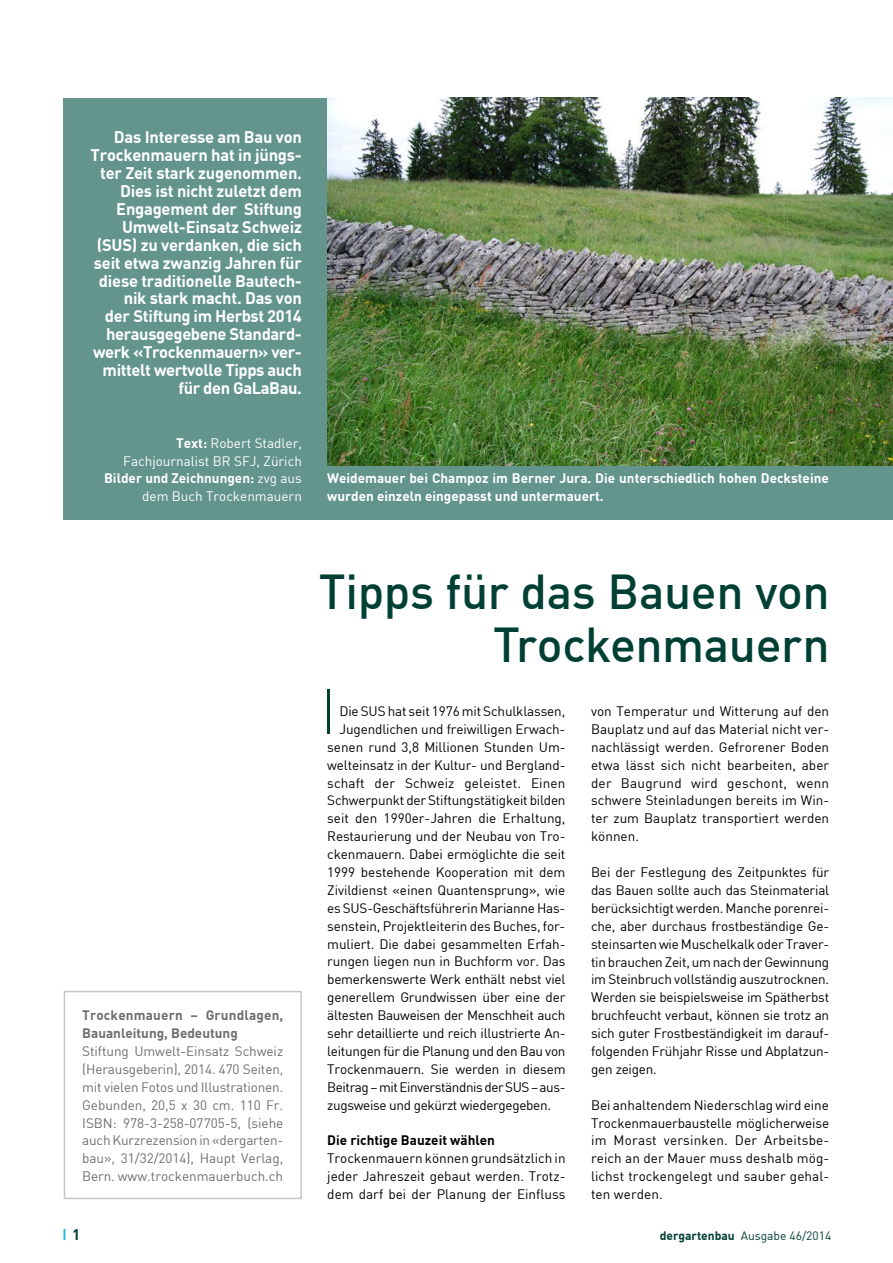
<style>
.page{position:relative;width:893px;height:1263px;background:#fff}
.page>*{position:absolute;margin:0;border:0;box-sizing:border-box;transform-origin:0 0}
.t1{font:500 48px/53.7px "DIN Offc Pro";letter-spacing:-.01em;color:#004034;text-align:right}
.t2{font:700 16.5px/17.9px "DIN Offc Pro";letter-spacing:-.015em;color:#fff;text-align:right}
.t3{font:700 15px "DIN Offc Pro";color:#004034}
.t4{font:13.5px/17.9px "DIN Offc Pro";letter-spacing:-.01em;color:#000;text-align:justify}
.t5{font:13.5px/17.9px "DIN Offc Pro";letter-spacing:-.005em;color:#6e6e6e;text-align:justify}
.t6{font:700 13.5px/17.9px "DIN Offc Pro";color:#fff}
.t7{font:13.5px/17.9px "DIN Offc Pro";color:#fff;text-align:right}
.t8{font:700 13.5px/17.9px "DIN Offc Pro";letter-spacing:.015em;color:#6e6e6e}
.t9{font:13.5px "DIN Offc Pro";letter-spacing:-.03em;color:#000}
.t10{font:13.5px "DIN Offc Pro";letter-spacing:.01em;color:#000}
.t11{font:700 13.5px "DIN Offc Pro";color:#000}
.t12{font:12px "DIN Offc Pro";color:#004034}
.s1{font-weight:700}
</style>
<div class="page">
<div style="left:64px;top:98px;width:829px;height:421px;background:#63958d"></div>
<svg style="left:63px;top:1229px;width:2px;height:11px"></svg>
<div style="left:64px;top:991px;width:238px;height:208px;border:2px solid #c5c6c6"></div>
<hr style="left:327px;top:689px;width:3px;height:45px;background:#004034">
<img style="left:327px;top:98px;width:566px;height:367px">
<p class="t2" style="left:91px;top:126px;width:213px">Das Interesse am Bau von<br>Trockenmauern hat in jüngs&shy;ter Zeit stark zugenommen.<br>Dies ist nicht zuletzt dem<br>Engagement der Stiftung<br>Umwelt-Einsatz Schweiz (SUS) zu verdanken, die sich seit etwa zwanzig Jahren für diese traditionelle Bautech&shy;nik stark macht. Das von<br>der Stiftung im Herbst 2014 herausgegebene Standard&shy;werk «Trockenmauern» ver&shy;mittelt wertvolle Tipps auch für den GaLaBau.</p>
<p class="t7" style="left:104px;top:432px;width:199px"><span class="s1">Text:</span> Robert Stadler,<br>Fachjournalist BR SFJ, Zürich<br><span class="s1">Bilder und Zeichnungen:</span> zvg aus dem Buch Trockenmauern</p>
<p class="t6" style="left:327px;top:468px;width:503px">Weidemauer bei Champoz im Berner Jura. Die unterschiedlich hohen Decksteine wurden einzeln eingepasst und untermauert.</p>
<p class="t8" style="left:82px;top:1004px;width:203px">Trockenmauern – Grundlagen,<br>Bauanleitung, Bedeutung</p>
<p class="t5" style="left:82px;top:1041px;width:203px">Stiftung Umwelt-Einsatz Schweiz (Herausgeberin), 2014. 470 Seiten, mit vielen Fotos und Illustrationen.<br>Gebunden, 20,5 x 30 cm. 110 Fr.<br>ISBN: 978-3-258-07705-5, (siehe auch Kurzrezension in «dergarten&shy;bau», 31/32/2014), Haupt Verlag, Bern. www.trockenmauerbuch.ch</p>
<h1 class="t1" style="left:319px;top:559px;width:513px">Tipps für das Bauen von<br>Trockenmauern</h1>
<p class="t4" style="left:339px;top:701px;width:227px">Die SUS hat seit 1976 mit Schulklassen,</p>
<p class="t4" style="left:339px;top:719px;width:227px">Jugendlichen und freiwilligen Erwach-</p>
<p class="t4" style="left:327px;top:737px;width:240px">senen rund 3,8 Millionen Stunden Um-</p>
<p class="t4" style="left:327px;top:754px;width:240px">welteinsatz in der Kultur- und Bergland-</p>
<p class="t10" style="left:327px;top:772px;width:240px">schaft der Schweiz geleistet. Einen</p>
<p class="t4" style="left:327px;top:790px;width:240px">Schwerpunkt der Stiftungstätigkeit bilden</p>
<p class="t4" style="left:327px;top:808px;width:240px">seit den 1990er-Jahren die Erhaltung,</p>
<p class="t4" style="left:327px;top:826px;width:240px">Restaurierung und der Neubau von Tro-</p>
<p class="t4" style="left:327px;top:844px;width:240px">ckenmauern. Dabei ermöglichte die seit</p>
<p class="t4" style="left:327px;top:862px;width:240px">1999 bestehende Kooperation mit dem</p>
<p class="t4" style="left:327px;top:880px;width:240px">Zivildienst «einen Quantensprung», wie</p>
<p class="t4" style="left:327px;top:898px;width:240px">es SUS-Geschäftsführerin Marianne Has-</p>
<p class="t4" style="left:327px;top:915px;width:240px">senstein, Projektleiterin des Buches, for-</p>
<p class="t4" style="left:327px;top:933px;width:240px">muliert. Die dabei gesammelten Erfah-</p>
<p class="t4" style="left:327px;top:951px;width:240px">rungen liegen nun in Buchform vor. Das</p>
<p class="t4" style="left:327px;top:969px;width:240px">bemerkenswerte Werk enthält nebst viel</p>
<p class="t4" style="left:327px;top:987px;width:240px">generellem Grundwissen über eine der</p>
<p class="t4" style="left:327px;top:1005px;width:240px">ältesten Bauweisen der Menschheit auch</p>
<p class="t4" style="left:327px;top:1023px;width:240px">sehr detaillierte und reich illustrierte An-</p>
<p class="t4" style="left:327px;top:1041px;width:240px">leitungen für die Planung und den Bau von</p>
<p class="t4" style="left:327px;top:1059px;width:240px">Trockenmauern. Sie werden in diesem</p>
<p class="t9" style="left:327px;top:1076px;width:240px">Beitrag – mit Einverständnis der SUS – aus-</p>
<p class="t4" style="left:327px;top:1094px;width:225px">zugsweise und gekürzt wiedergegeben.</p>
<p class="t11" style="left:327px;top:1129px;width:169px">Die richtige Bauzeit wählen</p>
<p class="t4" style="left:327px;top:1148px;width:240px">Trockenmauern können grundsätzlich in jeder Jahreszeit gebaut werden. Trotz&shy;dem darf bei der Planung der Einfluss</p>
<p class="t4" style="left:591px;top:701px;width:240px">von Temperatur und Witterung auf den Bauplatz und auf das Material nicht ver&shy;nachlässigt werden. Gefrorener Boden etwa lässt sich nicht bearbeiten, aber der Baugrund wird geschont, wenn schwere Steinladungen bereits im Win&shy;ter zum Bauplatz transportiert werden können.</p>
<p class="t4" style="left:591px;top:862px;width:240px">Bei der Festlegung des Zeitpunktes für das Bauen sollte auch das Steinmaterial berücksichtigt werden. Manche porenrei&shy;che, aber durchaus frostbeständige Ge&shy;steinsarten wie Muschelkalk oder Traver&shy;tin brauchen Zeit, um nach der Gewinnung im Steinbruch vollständig auszutrocknen.<br>Werden sie beispielsweise im Spätherbst bruchfeucht verbaut, können sie trotz an sich guter Frostbeständigkeit im darauf&shy;folgenden Frühjahr Risse und Abplatzun&shy;gen zeigen.</p>
<p class="t4" style="left:591px;top:1094px;width:240px">Bei anhaltendem Niederschlag wird eine Trockenmauerbaustelle möglicherweise im Morast versinken. Der Arbeitsbe&shy;reich an der Mauer muss deshalb mög&shy;lichst trockengelegt und sauber gehal&shy;ten werden.</p>
<p class="t3" style="left:72px;top:1222px;width:10px">1</p>
<p class="t12" style="left:660px;top:1226px;width:173px"><span class="s1">dergartenbau</span> Ausgabe 46/2014</p>
</div>
